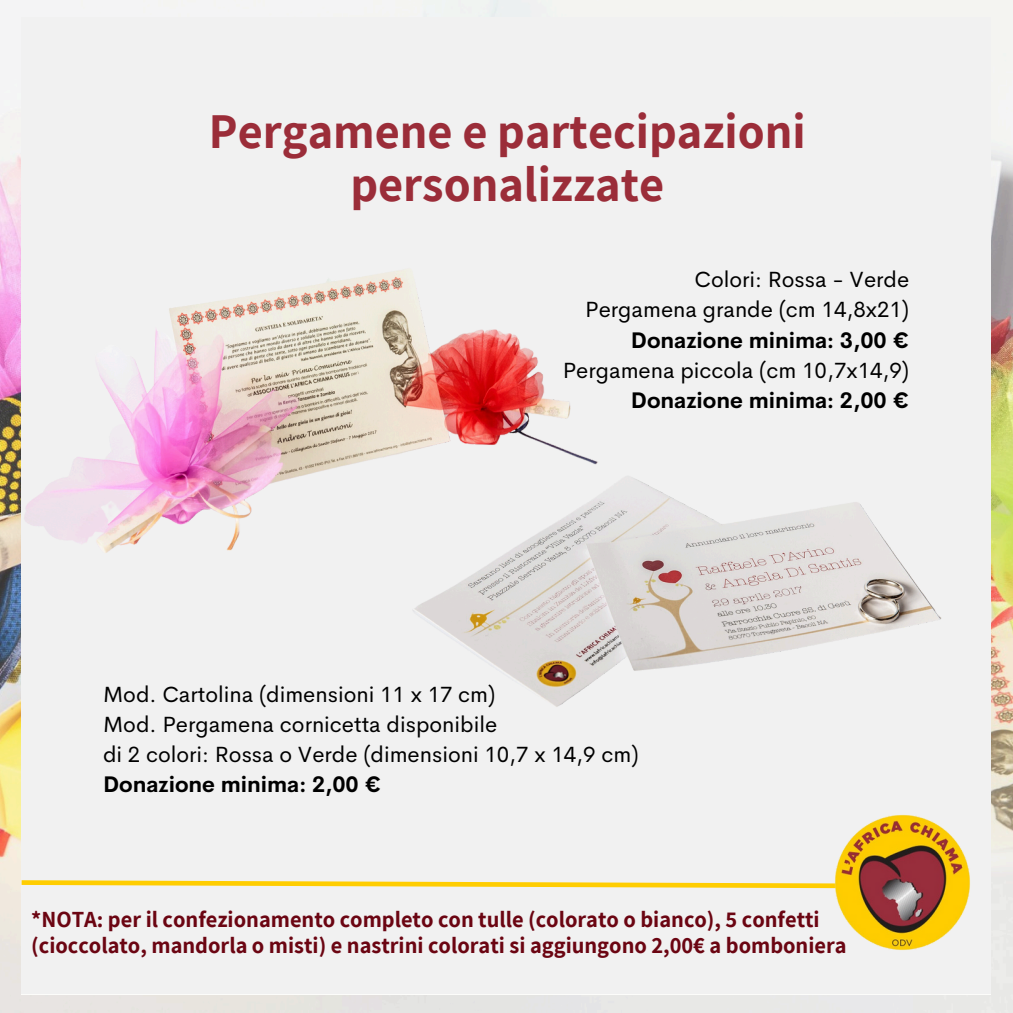
<style>
.page{position:relative;width:1013px;height:1013px;background:#fff}
.page>*{position:absolute;margin:0;border:0;box-sizing:border-box;transform-origin:0 0}
.t1{font:700 48.75px/52.5px "Assistant";color:#9b2d39;text-align:center}
.t2{font:700 22.5px/26.2px "Assistant";color:#6b0512}
.t3{font:22.12px/30.1px "Cerebri Sans";color:#000;text-align:right}
.t4{font:700 22.12px "Cerebri Sans";color:#000}
.s1{font-weight:700}
</style>
<div class="page">
<img style="left:0;top:0;width:1012px;height:1012px">
<div style="left:22px;top:17px;width:968px;height:977px;background:#f1f1f1"></div>
<img style="left:0;top:261px;width:598px;height:305px">
<img style="left:396px;top:468px;width:557px;height:314px;border-radius:26px">
<svg style="left:17px;top:877px;width:801px;height:13px"></svg>
<img style="left:818px;top:814px;width:152px;height:137px">
<p class="t1" style="left:209px;top:104px;width:598px">Pergamene e partecipazioni personalizzate</p>
<p class="t3" style="left:694px;top:264px;width:216px">Colori: Rossa - Verde</p>
<p class="t3" style="left:585px;top:294px;width:325px">Pergamena grande (cm 14,8x21)<br><span class="s1">Donazione minima: 3,00 €</span></p>
<p class="t3" style="left:562px;top:355px;width:348px">Pergamena piccola (cm 10,7x14,9)<br><span class="s1">Donazione minima: 2,00 €</span></p>
<p class="t3" style="left:103px;top:679px;width:394px">Mod. Cartolina (dimensioni 11 x 17 cm)</p>
<p class="t3" style="left:103px;top:709px;width:396px">Mod. Pergamena cornicetta disponibile</p>
<h2 class="t3" style="left:103px;top:739px;width:537px">di 2 colori: Rossa o Verde (dimensioni 10,7 x 14,9 cm)</h2>
<p class="t4" style="left:103px;top:769px;width:280px">Donazione minima: 2,00 €</p>
<p class="t2" style="left:31px;top:905px;width:817px">*NOTA: per il confezionamento completo con tulle (colorato o bianco), 5 confetti (cioccolato, mandorla o misti) e nastrini colorati si aggiungono 2,00€ a bomboniera</p>
</div>
